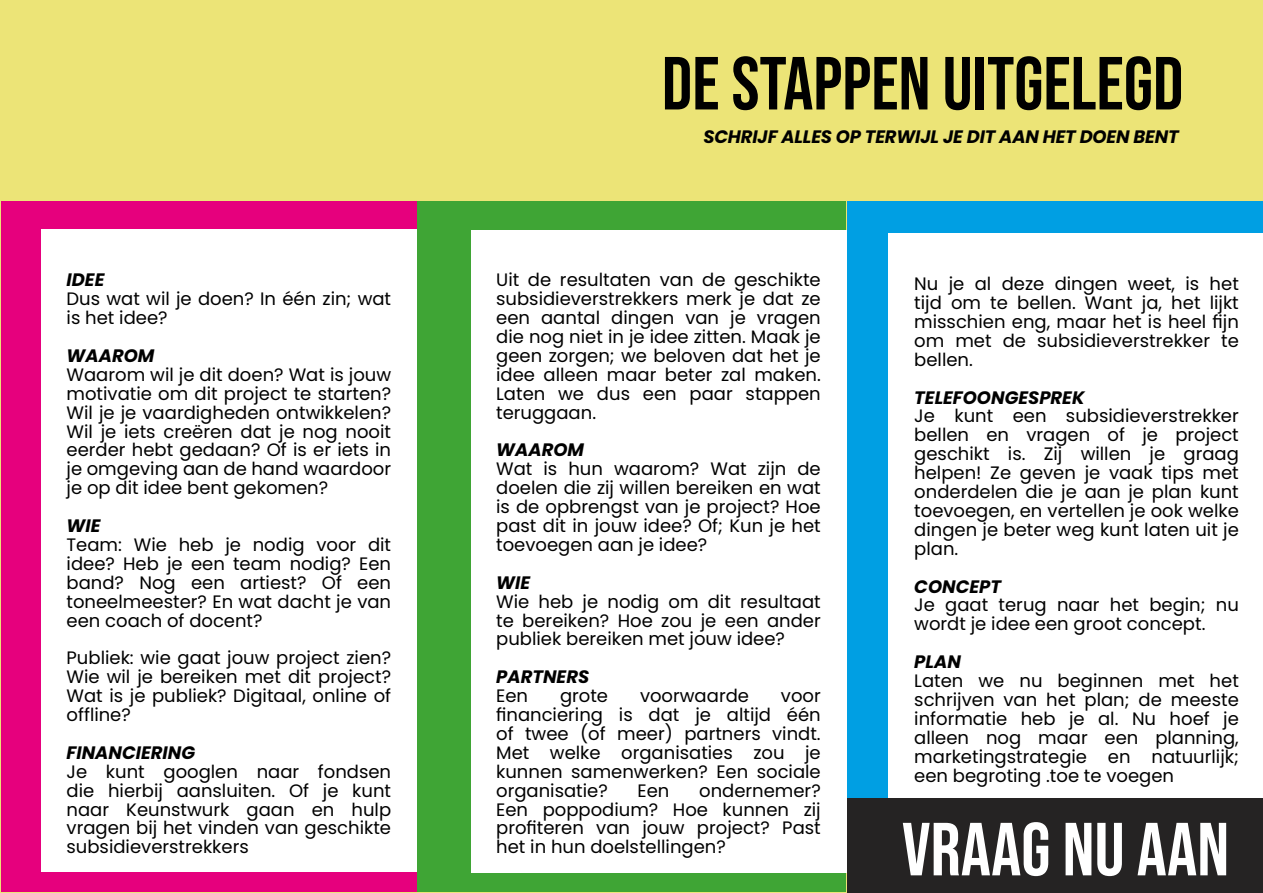
<style>
.page{position:relative;width:1263px;height:893px;background:#fff}
.page>*{position:absolute;margin:0;border:0;box-sizing:border-box;transform-origin:0 0}
.t1{font:75px "Bebas Neue";color:#000}
.t2{font:75px "Bebas Neue";color:#fff}
.t3{font:18px/18.9px "Poppins";color:#000;text-align:justify}
.t4{font:italic 700 18px "Poppins";color:#000}
</style>
<div class="page">
<div style="left:0;top:0;width:9px;height:893px;background:#ece477"></div>
<div style="left:1px;top:0;width:1262px;height:893px;background:#ece477"></div>
<div style="left:1px;top:202px;width:416px;height:690px;background:#e6007d"></div>
<div style="left:417px;top:202px;width:428px;height:690px;background:#3fa535"></div>
<div style="left:471px;top:230px;width:375px;height:642px;background:#fff"></div>
<div style="left:847px;top:202px;width:416px;height:690px;background:#009fe3"></div>
<div style="left:41px;top:230px;width:376px;height:642px;background:#fff"></div>
<div style="left:889px;top:233px;width:374px;height:643px;background:#fff"></div>
<div style="left:847px;top:798px;width:416px;height:95px;background:#252323"></div>
<p class="t4" style="left:67px;top:270px;width:39px">IDEE</p>
<p class="t3" style="left:67px;top:290px;width:326px">Dus wat wil je doen? In één zin; wat is het idee?</p>
<p class="t4" style="left:67px;top:345px;width:89px">WAAROM</p>
<p class="t3" style="left:67px;top:365px;width:326px">Waarom wil je dit doen? Wat is jouw motivatie om dit project te starten?<br>Wil je je vaardigheden ontwikkelen?<br>Wil je iets creëren dat je nog nooit eerder hebt gedaan? Of is er iets in je omgeving aan de hand waardoor je op dit idee bent gekomen?</p>
<p class="t4" style="left:67px;top:515px;width:35px">WIE</p>
<p class="t3" style="left:67px;top:535px;width:326px">Team: Wie heb je nodig voor dit idee? Heb je een team nodig? Een band? Nog een artiest? Of een toneelmeester? En wat dacht je van een coach of docent?</p>
<p class="t3" style="left:67px;top:649px;width:326px">Publiek: wie gaat jouw project zien?<br>Wie wil je bereiken met dit project?<br>Wat is je publiek? Digitaal, online of offline?</p>
<p class="t4" style="left:67px;top:742px;width:130px">FINANCIERING</p>
<p class="t3" style="left:67px;top:762px;width:326px">Je kunt googlen naar fondsen die hierbij aansluiten. Of je kunt naar Keunstwurk gaan en hulp vragen bij het vinden van geschikte subsidieverstrekkers</p>
<p class="t1" style="left:662px;top:41px;width:523px">DE STAPPEN UITGELEGD</p>
<p class="t4" style="left:703px;top:126px;width:477px">SCHRIJF ALLES OP TERWIJL JE DIT AAN HET DOEN BENT</p>
<p class="t3" style="left:496px;top:271px;width:326px">Uit de resultaten van de geschikte subsidieverstrekkers merk je dat ze een aantal dingen van je vragen die nog niet in je idee zitten. Maak je geen zorgen; we beloven dat het je idee alleen maar beter zal maken.<br>Laten we dus een paar stappen teruggaan.</p>
<p class="t4" style="left:496px;top:440px;width:89px">WAAROM</p>
<p class="t3" style="left:496px;top:460px;width:326px">Wat is hun waarom? Wat zijn de doelen die zij willen bereiken en wat is de opbrengst van je project? Hoe past dit in jouw idee? Of; Kun je het toevoegen aan je idee?</p>
<p class="t4" style="left:496px;top:572px;width:35px">WIE</p>
<p class="t3" style="left:496px;top:592px;width:326px">Wie heb je nodig om dit resultaat te bereiken? Hoe zou je een ander publiek bereiken met jouw idee?</p>
<p class="t4" style="left:496px;top:666px;width:95px">PARTNERS</p>
<p class="t3" style="left:496px;top:686px;width:33px">Een</p>
<p class="t3" style="left:560px;top:686px;width:50px">grote</p>
<p class="t3" style="left:640px;top:686px;width:110px">voorwaarde</p>
<p class="t3" style="left:496px;top:686px;width:326px;text-indent:285px">voor financiering is dat je altijd één of twee (of meer) partners vindt.<br>Met welke organisaties zou je kunnen samenwerken? Een sociale organisatie?</p>
<p class="t3" style="left:496px;top:781px;width:326px;text-indent:203px">ondernemer?<br>Een poppodium? Hoe kunnen zij profiteren van jouw project? Past het in hun doelstellingen?</p>
<p class="t3" style="left:637px;top:781px;width:33px">Een</p>
<p class="t3" style="left:914px;top:274px;width:326px">Nu je al deze dingen weet, is het tijd om te bellen. Want ja, het lijkt misschien eng, maar het is heel fijn om met de subsidieverstrekker te bellen.</p>
<p class="t4" style="left:914px;top:387px;width:172px">TELEFOONGESPREK</p>
<p class="t3" style="left:914px;top:407px;width:326px">Je kunt een subsidieverstrekker bellen en vragen of je project geschikt is. Zij willen je graag helpen! Ze geven je vaak tips met onderdelen die je aan je plan kunt toevoegen, en vertellen je ook welke dingen je beter weg kunt laten uit je plan.</p>
<p class="t4" style="left:914px;top:576px;width:88px">CONCEPT</p>
<p class="t3" style="left:914px;top:596px;width:326px">Je gaat terug naar het begin; nu wordt je idee een groot concept.</p>
<p class="t4" style="left:914px;top:651px;width:48px">PLAN</p>
<p class="t3" style="left:914px;top:671px;width:326px">Laten we nu beginnen met het schrijven van het plan; de meeste informatie heb je al. Nu hoef je alleen nog maar een planning, marketingstrategie en natuurlijk; een begroting .toe te voegen</p>
<p class="t2" style="left:902px;top:807px;width:329px">VRAAG NU AAN</p>
</div>
